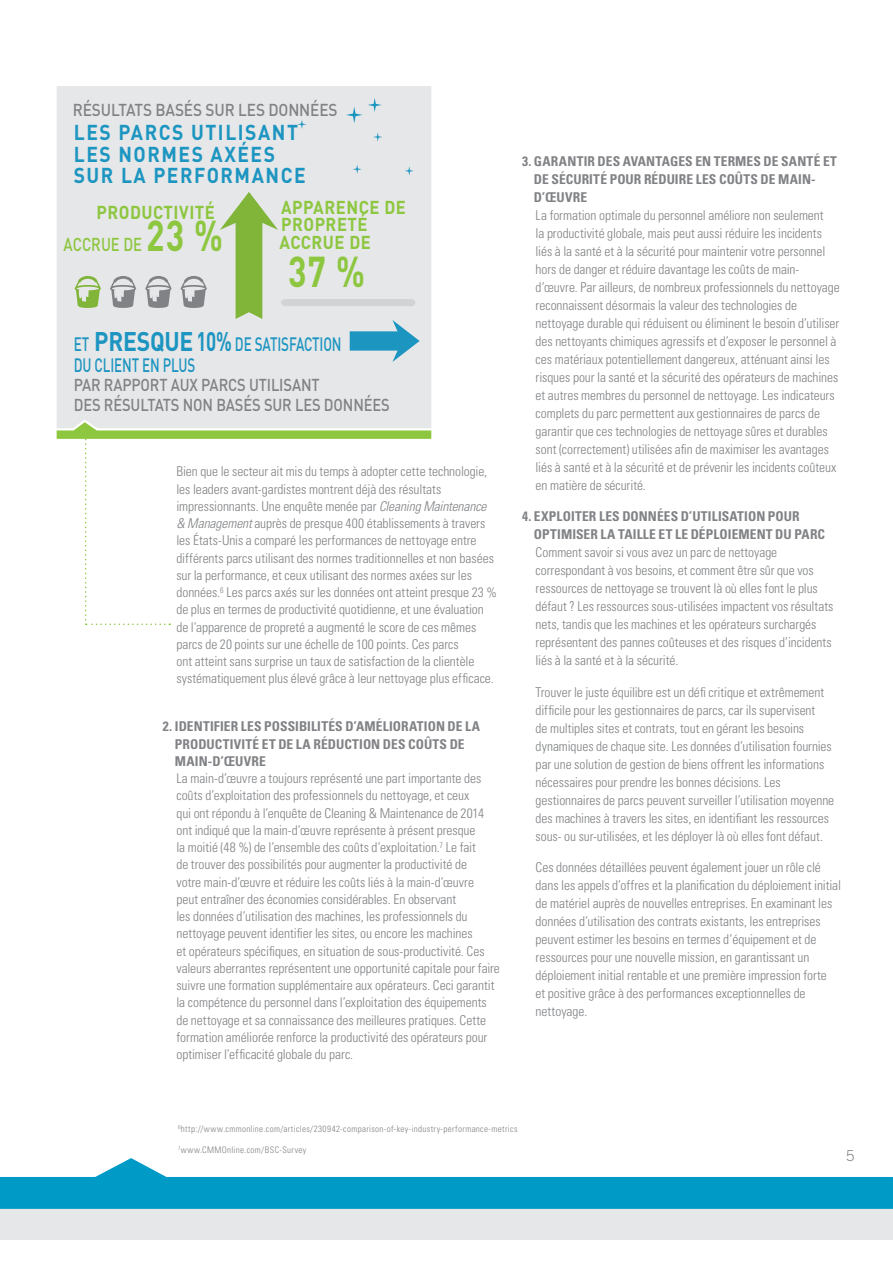
<style>
.page{position:relative;width:893px;height:1263px;background:#fff}
.page>*{position:absolute;margin:0;border:0;box-sizing:border-box;transform-origin:0 0}
.t1{font:700 42.6px "DINOT";color:#8dc63f;scale:.8 1}
.t2{font:700 21.3px/21.3px "DINOT";letter-spacing:.08em;color:#1d95c1;scale:.9 1}
.t3{font:500 19.2px/21.3px "DINOT";letter-spacing:-.01em;color:#1d95c1;scale:.7 1}
.t4{font:700 18.45px/17.1px "DINOT";letter-spacing:.03em;color:#8dc63f;scale:.9 1}
.t5{font:500 18.45px "DINOT";color:#8dc63f;scale:.8 1}
.t6{font:500 17.1px/19.2px "DINOT";letter-spacing:-.01em;color:#808285;scale:.86 1}
.t7{font:500 17.1px "DINOT";letter-spacing:-.01em;color:#808285;scale:.9 1}
.t8{font:300 15px "Trade Gothic";color:#808285}
.t9{font:300 condensed 13.5px/18px "Univers LT Std";letter-spacing:-.005em;color:#808285}
.t10{font:700 condensed 13.5px/18px "Univers LT Std";letter-spacing:.01em;color:#808285}
.t11{font:300 condensed 9px "Univers LT Std";letter-spacing:.04em;color:#808285}
.s1{font-weight:700;font-size:26.7px}
.s2{font-style:italic}
</style>
<div class="page">
<div style="left:0;top:1185px;width:893px;height:54px;background:#e6e7e8"></div>
<svg style="left:0;top:1158px;width:893px;height:51px;fill:#009ac7"></svg>
<div style="left:56px;top:310px;width:376px;height:130px;background:#8dc63f"></div>
<div style="left:56px;top:86px;width:376px;height:345px;background:#e6e7e8"></div>
<div style="left:297px;top:98px;width:117px;height:78px;background:#e6e7e8"></div>
<svg style="left:75px;top:276px;width:26px;height:32px"></svg>
<svg style="left:110px;top:276px;width:26px;height:32px"></svg>
<svg style="left:145px;top:276px;width:26px;height:32px"></svg>
<svg style="left:181px;top:276px;width:26px;height:32px"></svg>
<svg style="left:220px;top:192px;width:200px;height:170px"></svg>
<svg style="left:85px;top:438px;width:85px;height:187px"></svg>
<p class="t7" style="left:73px;top:98px;width:296px">RÉSULTATS BASÉS SUR LES DONNÉES</p>
<h2 class="t2" style="left:74px;top:121px;width:259px">LES PARCS UTILISANT<br>LES NORMES AXÉES<br>SUR LA PERFORMANCE</h2>
<h3 class="t4" style="left:97px;top:203px;width:133px">PRODUCTIVITÉ</h3>
<h1 class="t1" style="left:146px;top:206px;width:98px">23 %</h1>
<h3 class="t5" style="left:64px;top:232px;width:100px">ACCRUE DE</h3>
<h3 class="t4" style="left:281px;top:198px;width:140px">APPARENCE DE<br>PROPRETÉ</h3>
<h1 class="t1" style="left:288px;top:243px;width:98px">37 %</h1>
<h3 class="t4" style="left:279px;top:233px;width:103px">ACCRUE DE</h3>
<h3 class="t3" style="left:74px;top:333px;width:384px">ET <span class="s1">PRESQUE10%</span> DE SATISFACTION<br>DU CLIENT EN PLUS</h3>
<p class="t6" style="left:74px;top:375px;width:369px">PAR RAPPORT AUX PARCS UTILISANT<br>DES RÉSULTATS NON BASÉS SUR LES DONNÉES</p>
<p class="t9" style="left:176px;top:463px;width:322px;line-height:17.2px">Bien que le secteur ait mis du temps à adopter cette technologie, les leaders avant-gardistes montrent déjà des résultats impressionnants. Une enquête menée par <span class="s2">Cleaning Maintenance &amp; Management</span> auprès de presque 400 établissements à travers les États-Unis a comparé les performances de nettoyage entre différents parcs utilisant des normes traditionnelles et non basées sur la performance, et ceux utilisant des normes axées sur les données.<sup>6</sup> Les parcs axés sur les données ont atteint presque 23 % de plus en termes de productivité quotidienne, et une évaluation de l’apparence de propreté a augmenté le score de ces mêmes parcs de 20 points sur une échelle de 100 points. Ces parcs<br>ont atteint sans surprise un taux de satisfaction de la clientèle systématiquement plus élevé grâce à leur nettoyage plus efficace.</p>
<p class="t10" style="left:175px;top:718px;width:307px;line-height:17.2px;text-indent:-12px">2. IDENTIFIER LES POSSIBILITÉS D’AMÉLIORATION DE LA<br>PRODUCTIVITÉ ET DE LA RÉDUCTION DES COÛTS DE<br>MAIN-D’ŒUVRE</p>
<p class="t9" style="left:176px;top:770px;width:325px;line-height:17.2px">La main-d’œuvre a toujours représenté une part importante des coûts d’exploitation des professionnels du nettoyage, et ceux<br>qui ont répondu à l’enquête de Cleaning &amp; Maintenance de 2014 ont indiqué que la main-d’œuvre représente à présent presque<br>la moitié (48 %) de l’ensemble des coûts d’exploitation.<sup>7</sup> Le fait<br>de trouver des possibilités pour augmenter la productivité de<br>votre main-d’œuvre et réduire les coûts liés à la main-d’œuvre<br>peut entraîner des économies considérables. En observant<br>les données d’utilisation des machines, les professionnels du nettoyage peuvent identifier les sites, ou encore les machines<br>et opérateurs spécifiques, en situation de sous-productivité. Ces valeurs aberrantes représentent une opportunité capitale pour faire suivre une formation supplémentaire aux opérateurs. Ceci garantit la compétence du personnel dans l’exploitation des équipements de nettoyage et sa connaissance des meilleures pratiques. Cette formation améliorée renforce la productivité des opérateurs pour optimiser l’efficacité globale du parc.</p>
<p class="t10" style="left:534px;top:152px;width:304px;text-indent:-12px">3. GARANTIR DES AVANTAGES EN TERMES DE SANTÉ ET<br>DE SÉCURITÉ POUR RÉDUIRE LES COÛTS DE MAIN-<br>D’ŒUVRE</p>
<p class="t9" style="left:536px;top:206px;width:306px">La formation optimale du personnel améliore non seulement<br>la productivité globale, mais peut aussi réduire les incidents liés à la santé et à la sécurité pour maintenir votre personnel hors de danger et réduire davantage les coûts de main&shy;d’œuvre. Par ailleurs, de nombreux professionnels du nettoyage reconnaissent désormais la valeur des technologies de nettoyage durable qui réduisent ou éliminent le besoin d’utiliser des nettoyants chimiques agressifs et d’exposer le personnel à ces matériaux potentiellement dangereux, atténuant ainsi les risques pour la santé et la sécurité des opérateurs de machines et autres membres du personnel de nettoyage. Les indicateurs complets du parc permettent aux gestionnaires de parcs de garantir que ces technologies de nettoyage sûres et durables sont (correctement) utilisées afin de maximiser les avantages liés à santé et à la sécurité et de prévenir les incidents coûteux en matière de sécurité.</p>
<p class="t10" style="left:534px;top:507px;width:293px;text-indent:-12px">4. EXPLOITER LES DONNÉES D’UTILISATION POUR<br>OPTIMISER LA TAILLE ET LE DÉPLOIEMENT DU PARC</p>
<p class="t9" style="left:536px;top:543px;width:299px">Comment savoir si vous avez un parc de nettoyage correspondant à vos besoins, et comment être sûr que vos ressources de nettoyage se trouvent là où elles font le plus défaut ? Les ressources sous-utilisées impactent vos résultats nets, tandis que les machines et les opérateurs surchargés représentent des pannes coûteuses et des risques d’incidents liés à la santé et à la sécurité.</p>
<p class="t9" style="left:536px;top:683px;width:300px">Trouver le juste équilibre est un défi critique et extrêmement difficile pour les gestionnaires de parcs, car ils supervisent<br>de multiples sites et contrats, tout en gérant les besoins dynamiques de chaque site. Les données d’utilisation fournies par une solution de gestion de biens offrent les informations nécessaires pour prendre les bonnes décisions. Les gestionnaires de parcs peuvent surveiller l’utilisation moyenne des machines à travers les sites, en identifiant les ressources sous- ou sur-utilisées, et les déployer là où elles font défaut.</p>
<p class="t9" style="left:536px;top:858px;width:307px">Ces données détaillées peuvent également jouer un rôle clé dans les appels d’offres et la planification du déploiement initial de matériel auprès de nouvelles entreprises. En examinant les données d’utilisation des contrats existants, les entreprises peuvent estimer les besoins en termes d’équipement et de ressources pour une nouvelle mission, en garantissant un déploiement initial rentable et une première impression forte<br>et positive grâce à des performances exceptionnelles de nettoyage.</p>
<p class="t11" style="left:178px;top:1123px;width:341px"><sup>6</sup>http://www.cmmonline.com/articles/230942-comparison-of-key-industry-performance-metrics</p>
<p class="t11" style="left:178px;top:1144px;width:130px"><sup>7</sup>www.CMMOnline.com/BSC-Survey</p>
<p class="t8" style="left:846px;top:1146px;width:10px">5</p>
</div>
